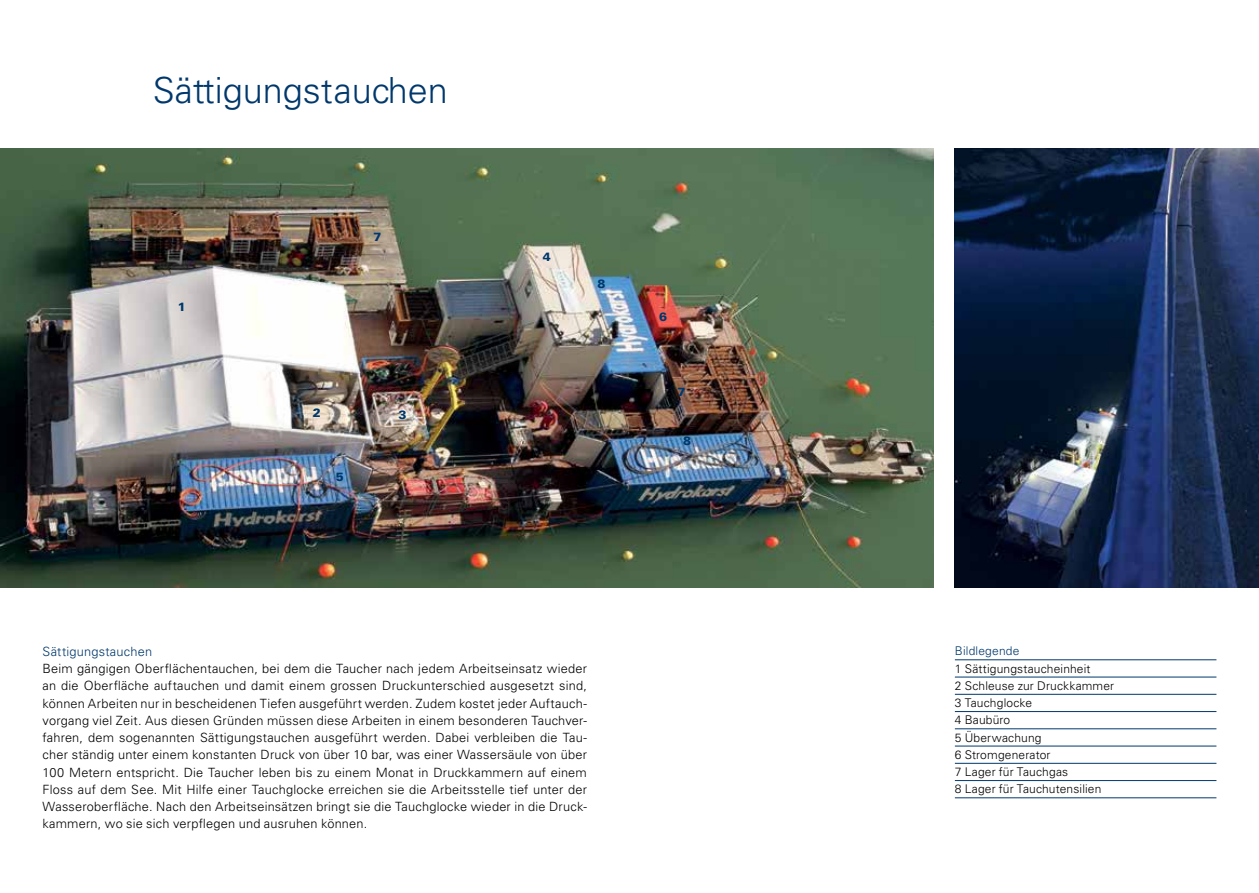
<style>
.page{position:relative;width:1259px;height:893px;background:#fff}
.page>*{position:absolute;margin:0;border:0;box-sizing:border-box;transform-origin:0 0}
.t1{font:300 36px "Univers LT Std";color:#00386c}
.t2{font:300 12.75px/17.2px "Univers LT Std";letter-spacing:.015em;color:#000;text-align:justify}
.t3{font:300 12.75px "Univers LT Std";letter-spacing:.015em;color:#00386c}
.t4{font:300 12px/17.2px "Univers LT Std";letter-spacing:.015em;color:#000}
.t5{font:300 12px "Univers LT Std";letter-spacing:.015em;color:#00386c}
.t6{font:900 12px "Univers LT Std";color:#00386c}
</style>
<div class="page">
<img style="left:0;top:149px;width:933px;height:438px">
<img style="left:955px;top:149px;width:304px;height:438px">
<hr style="left:955px;top:659px;width:261px;height:1px;background:#00386c">
<hr style="left:955px;top:677px;width:261px;height:1px;background:#00386c">
<hr style="left:955px;top:694px;width:261px;height:1px;background:#00386c">
<hr style="left:955px;top:711px;width:261px;height:1px;background:#00386c">
<hr style="left:955px;top:728px;width:261px;height:1px;background:#00386c">
<hr style="left:955px;top:746px;width:261px;height:1px;background:#00386c">
<hr style="left:955px;top:763px;width:261px;height:1px;background:#00386c">
<hr style="left:955px;top:780px;width:261px;height:1px;background:#00386c">
<hr style="left:955px;top:797px;width:261px;height:1px;background:#00386c">
<h1 class="t1" style="left:153px;top:68px;width:297px">Sättigungstauchen</h1>
<p class="t6" style="left:178px;top:299px;width:10px">1</p>
<p class="t6" style="left:373px;top:229px;width:10px">7</p>
<p class="t6" style="left:313px;top:405px;width:10px">2</p>
<p class="t6" style="left:398px;top:407px;width:10px">3</p>
<p class="t6" style="left:336px;top:469px;width:10px">5</p>
<p class="t6" style="left:542px;top:249px;width:10px">4</p>
<p class="t6" style="left:597px;top:276px;width:10px">8</p>
<p class="t6" style="left:659px;top:309px;width:10px">6</p>
<p class="t6" style="left:677px;top:384px;width:10px">7</p>
<p class="t6" style="left:683px;top:433px;width:10px">8</p>
<p class="t3" style="left:43px;top:644px;width:111px">Sättigungstauchen</p>
<p class="t2" style="left:43px;top:660px;width:546px">Beim gängigen Oberflächentauchen, bei dem die Taucher nach jedem Arbeitseinsatz wieder an die Oberfläche auftauchen und damit einem grossen Druckunterschied ausgesetzt sind, können Arbeiten nur in bescheidenen Tiefen ausgeführt werden. Zudem kostet jeder Auftauch&shy;vorgang viel Zeit. Aus diesen Gründen müssen diese Arbeiten in einem besonderen Tauchver&shy;fahren, dem sogenannten Sättigungstauchen ausgeführt werden. Dabei verbleiben die Tau&shy;cher ständig unter einem konstanten Druck von über 10 bar, was einer Wassersäule von über 100 Metern entspricht. Die Taucher leben bis zu einem Monat in Druckkammern auf einem Floss auf dem See. Mit Hilfe einer Tauchglocke erreichen sie die Arbeitsstelle tief unter der Wasseroberfläche. Nach den Arbeitseinsätzen bringt sie die Tauchglocke wieder in die Druck&shy;kammern, wo sie sich verpflegen und ausruhen können.</p>
<p class="t5" style="left:955px;top:644px;width:66px">Bildlegende</p>
<p class="t4" style="left:955px;top:660px;width:161px">1 Sättigungstaucheinheit<br>2 Schleuse zur Druckkammer<br>3 Tauchglocke<br>4 Baubüro<br>5 Überwachung<br>6 Stromgenerator<br>7 Lager für Tauchgas<br>8 Lager für Tauchutensilien</p>
</div>
